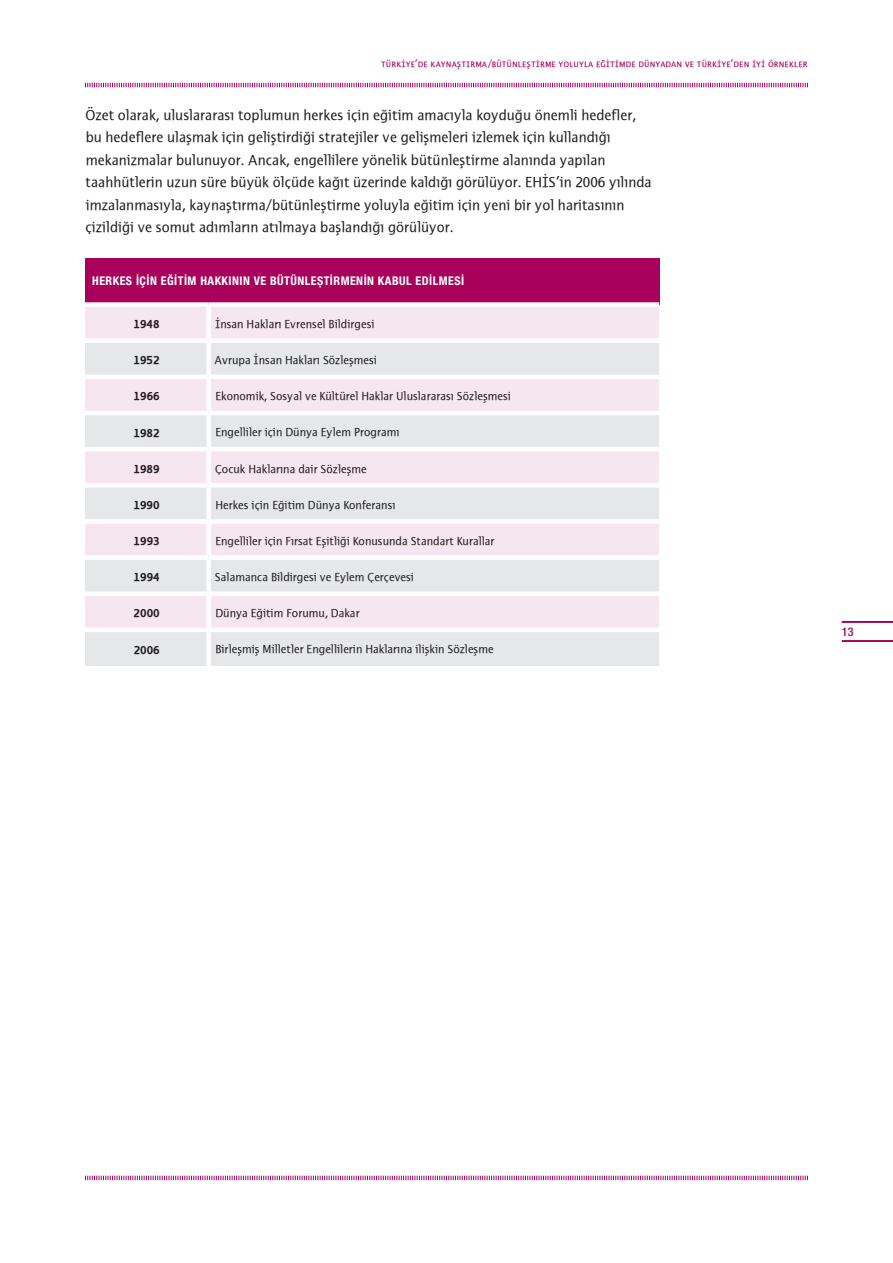
<style>
.page{position:relative;width:893px;height:1263px;background:#fff}
.page>*{position:absolute;margin:0;border:0;box-sizing:border-box;transform-origin:0 0}
.t1{font:15px/22.5px "Thordis Sans MYTEO";color:#231f20}
.t2{font:12px "Thordis Sans MYTEO";color:#231f20}
.t3{font:700 condensed 12px "Helvetica Neue LT Pro";letter-spacing:.04em;color:#fff}
.t4{font:12px "Thordis Sans MYTEO Bold";color:#231f20}
.t5{font:500 condensed 12px "Helvetica Neue LT Pro";color:#a8005b}
.t6{font:10.5px "Thordis Sans MYTEO Regular SC";color:#a8005b}
</style>
<div class="page">
<svg style="left:85px;top:1175px;width:723px;height:6px"></svg>
<svg style="left:85px;top:82px;width:723px;height:6px"></svg>
<svg style="left:842px;top:621px;width:51px;height:1px"></svg>
<svg style="left:842px;top:640px;width:51px;height:1px"></svg>
<div style="left:85px;top:258px;width:574px;height:47px;background:#a8005b"></div>
<div style="left:85px;top:307px;width:574px;height:31px;background:#f6e6ef"></div>
<svg style="left:85px;top:343px;width:574px;height:323px;background:#ede6eb"></svg>
<div style="left:85px;top:302px;width:124px;height:5px;background:#fff"></div>
<div style="left:209px;top:302px;width:450px;height:5px;background:#fff"></div>
<div style="left:206px;top:307px;width:5px;height:31px;background:#fff"></div>
<div style="left:206px;top:343px;width:5px;height:32px;background:#fff"></div>
<hr style="left:85px;top:375px;width:124px;height:4px;background:#fff">
<hr style="left:209px;top:375px;width:450px;height:4px;background:#fff">
<div style="left:206px;top:379px;width:5px;height:32px;background:#fff"></div>
<hr style="left:85px;top:411px;width:124px;height:4px;background:#fff">
<hr style="left:209px;top:411px;width:450px;height:4px;background:#fff">
<div style="left:206px;top:415px;width:5px;height:32px;background:#fff"></div>
<hr style="left:85px;top:447px;width:124px;height:4px;background:#fff">
<hr style="left:209px;top:447px;width:450px;height:4px;background:#fff">
<div style="left:206px;top:451px;width:5px;height:32px;background:#fff"></div>
<hr style="left:85px;top:483px;width:124px;height:4px;background:#fff">
<hr style="left:209px;top:483px;width:450px;height:4px;background:#fff">
<div style="left:206px;top:487px;width:5px;height:32px;background:#fff"></div>
<div style="left:85px;top:519px;width:124px;height:5px;background:#fff"></div>
<div style="left:209px;top:519px;width:450px;height:5px;background:#fff"></div>
<div style="left:206px;top:524px;width:5px;height:31px;background:#fff"></div>
<div style="left:85px;top:555px;width:124px;height:5px;background:#fff"></div>
<div style="left:209px;top:555px;width:450px;height:5px;background:#fff"></div>
<div style="left:206px;top:560px;width:5px;height:31px;background:#fff"></div>
<div style="left:85px;top:591px;width:124px;height:5px;background:#fff"></div>
<div style="left:209px;top:591px;width:450px;height:5px;background:#fff"></div>
<div style="left:206px;top:596px;width:5px;height:32px;background:#fff"></div>
<hr style="left:85px;top:628px;width:124px;height:4px;background:#fff">
<hr style="left:209px;top:628px;width:450px;height:4px;background:#fff">
<div style="left:206px;top:632px;width:5px;height:34px;background:#fff"></div>
<p class="t6" style="left:381px;top:57px;width:428px">türkiye’de kaynaştırma/bütünleştirme yoluyla eğitimde dünyadan ve türkiye’den iyi örnekler</p>
<p class="t1" style="left:85px;top:104px;width:568px">Özet olarak, uluslararası toplumun herkes için eğitim amacıyla koyduğu önemli hedefler, bu hedeflere ulaşmak için geliştirdiği stratejiler ve gelişmeleri izlemek için kullandığı mekanizmalar bulunuyor. Ancak, engellilere yönelik bütünleştirme alanında yapılan taahhütlerin uzun süre büyük ölçüde kağıt üzerinde kaldığı görülüyor. EHİS’in 2006 yılında imzalanmasıyla, kaynaştırma/bütünleştirme yoluyla eğitim için yeni bir yol haritasının çizildiği ve somut adımların atılmaya başlandığı görülüyor.</p>
<p class="t3" style="left:92px;top:274px;width:373px">HERKES İÇİN EĞİTİM HAKKININ VE BÜTÜNLEŞTİRMENİN KABUL EDİLMESİ</p>
<p class="t4" style="left:134px;top:317px;width:28px">1948</p>
<p class="t2" style="left:215px;top:317px;width:161px">İnsan Hakları Evrensel Bildirgesi</p>
<p class="t4" style="left:134px;top:353px;width:28px">1952</p>
<p class="t2" style="left:215px;top:353px;width:164px">Avrupa İnsan Hakları Sözleşmesi</p>
<p class="t4" style="left:134px;top:389px;width:28px">1966</p>
<p class="t2" style="left:215px;top:390px;width:297px">Ekonomik, Sosyal ve Kültürel Haklar Uluslararası Sözleşmesi</p>
<p class="t4" style="left:134px;top:426px;width:28px">1982</p>
<p class="t2" style="left:215px;top:426px;width:186px">Engelliler için Dünya Eylem Programı</p>
<p class="t4" style="left:134px;top:462px;width:28px">1989</p>
<p class="t2" style="left:215px;top:462px;width:153px">Çocuk Haklarına dair Sözleşme</p>
<p class="t4" style="left:134px;top:498px;width:28px">1990</p>
<p class="t2" style="left:215px;top:498px;width:182px">Herkes için Eğitim Dünya Konferansı</p>
<p class="t4" style="left:134px;top:534px;width:28px">1993</p>
<p class="t2" style="left:215px;top:534px;width:281px">Engelliler için Fırsat Eşitliği Konusunda Standart Kurallar</p>
<p class="t4" style="left:134px;top:570px;width:28px">1994</p>
<p class="t2" style="left:215px;top:570px;width:201px">Salamanca Bildirgesi ve Eylem Çerçevesi</p>
<p class="t4" style="left:134px;top:606px;width:28px">2000</p>
<p class="t2" style="left:215px;top:606px;width:146px">Dünya Eğitim Forumu, Dakar</p>
<p class="t4" style="left:134px;top:642px;width:28px">2006</p>
<p class="t2" style="left:215px;top:643px;width:280px">Birleşmiş Milletler Engellilerin Haklarına ilişkin Sözleşme</p>
<p class="t5" style="left:842px;top:624px;width:13px">13</p>
</div>
